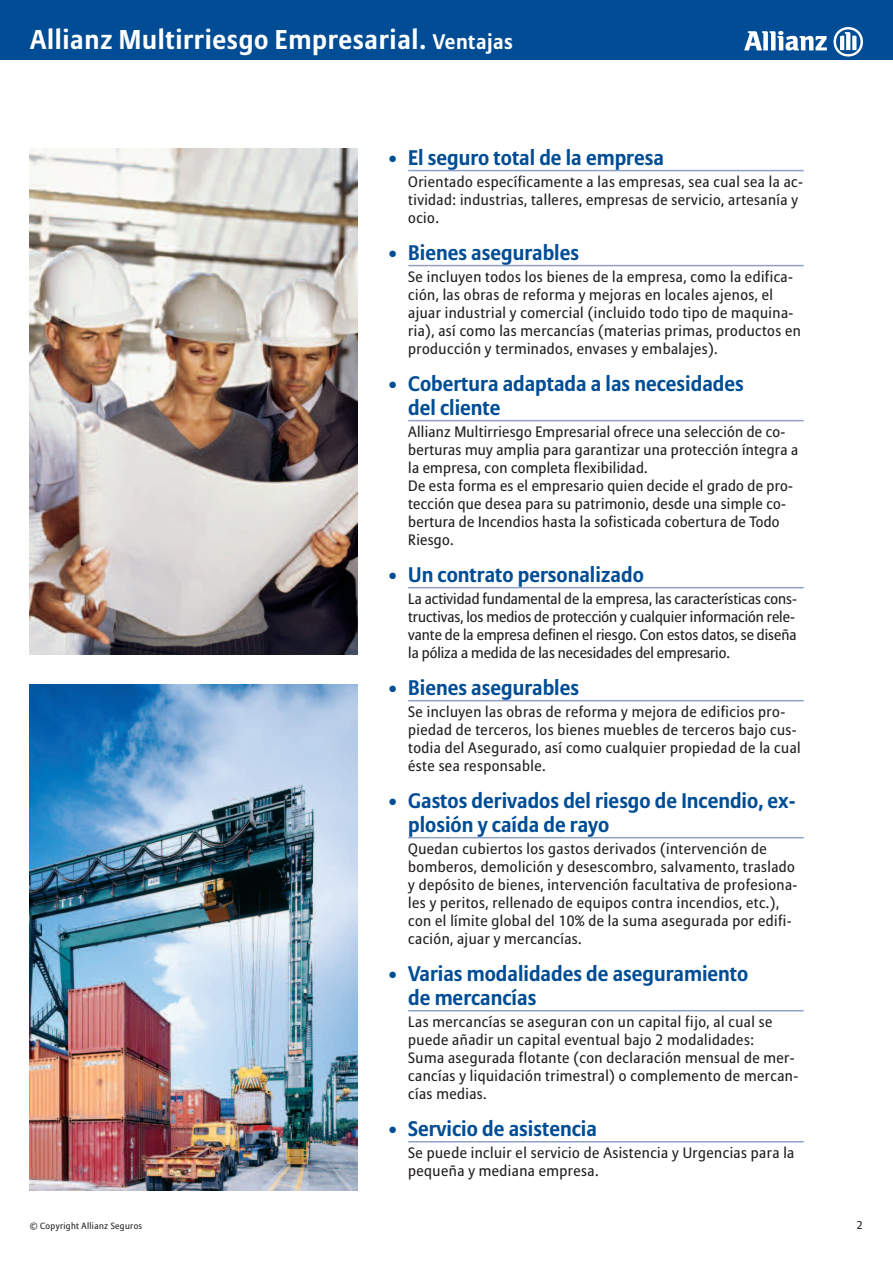
<style>
.page{position:relative;width:893px;height:1263px;background:#fff}
.page>*{position:absolute;margin:0;border:0;box-sizing:border-box;transform-origin:0 0}
.t1{font:700 27px "Allianz Sans";letter-spacing:.025em;color:#fff}
.t2{font:700 21px/24px "Allianz Sans";color:#014d95}
.t3{font:15px/18px "Allianz Sans";letter-spacing:.03em;color:#231f20}
.t4{font:15px/18px "Allianz Sans";color:#231f20}
.t5{font:11.25px "Allianz Sans";color:#231f20}
.t6{font:9px "Allianz Sans";letter-spacing:.04em;color:#231f20}
.s1{font-size:21px}
</style>
<div class="page">
<div style="left:0;top:0;width:893px;height:60px;background:#014d95"></div>
<hr style="left:408px;top:170px;width:396px;height:1px;background:#91a0cb">
<hr style="left:408px;top:265px;width:396px;height:1px;background:#91a0cb">
<hr style="left:408px;top:420px;width:396px;height:1px;background:#91a0cb">
<hr style="left:408px;top:587px;width:396px;height:1px;background:#91a0cb">
<hr style="left:408px;top:700px;width:396px;height:1px;background:#91a0cb">
<hr style="left:408px;top:837px;width:396px;height:1px;background:#91a0cb">
<hr style="left:408px;top:1010px;width:396px;height:1px;background:#91a0cb">
<hr style="left:408px;top:1141px;width:396px;height:1px;background:#91a0cb">
<svg style="left:744px;top:31px;width:83px;height:20px"></svg>
<svg style="left:833px;top:27px;width:30px;height:30px"></svg>
<img style="left:30px;top:685px;width:327px;height:506px">
<img style="left:30px;top:149px;width:327px;height:506px">
<h1 class="t1" style="left:30px;top:24px;width:484px">Allianz Multirriesgo Empresarial. <span class="s1">Ventajas</span></h1>
<h2 class="t2" style="left:387px;top:146px;width:278px">• El seguro total de la empresa</h2>
<p class="t3" style="left:408px;top:173px;width:396px">Orientado específicamente a las empresas, sea cual sea la ac&shy;tividad: industrias, talleres, empresas de servicio, artesanía y ocio.</p>
<h2 class="t2" style="left:387px;top:241px;width:194px">• Bienes asegurables</h2>
<p class="t3" style="left:408px;top:268px;width:394px">Se incluyen todos los bienes de la empresa, como la edifica&shy;ción, las obras de reforma y mejoras en locales ajenos, el ajuar industrial y comercial (incluido todo tipo de maquina&shy;ria), así como las mercancías (materias primas, productos en producción y terminados, envases y embalajes).</p>
<h2 class="t2" style="left:408px;top:372px;width:337px;text-indent:-21px">• Cobertura adaptada a las necesidades del cliente</h2>
<p class="t3" style="left:408px;top:423px;width:391px">Allianz Multirriesgo Empresarial ofrece una selección de co&shy;berturas muy amplia para garantizar una protección íntegra a la empresa, con completa flexibilidad.<br>De esta forma es el empresario quien decide el grado de pro&shy;tección que desea para su patrimonio, desde una simple co&shy;bertura de Incendios hasta la sofisticada cobertura de Todo Riesgo.</p>
<h2 class="t2" style="left:387px;top:563px;width:258px">• Un contrato personalizado</h2>
<p class="t4" style="left:408px;top:590px;width:390px">La actividad fundamental de la empresa, las características cons&shy;tructivas, los medios de protección y cualquier información rele&shy;vante de la empresa definen el riesgo. Con estos datos, se diseña la póliza a medida de las necesidades del empresario.</p>
<h2 class="t2" style="left:387px;top:676px;width:194px">• Bienes asegurables</h2>
<p class="t3" style="left:408px;top:703px;width:394px">Se incluyen las obras de reforma y mejora de edificios pro&shy;piedad de terceros, los bienes muebles de terceros bajo cus&shy;todia del Asegurado, así como cualquier propiedad de la cual éste sea responsable.</p>
<h2 class="t2" style="left:408px;top:789px;width:389px;text-indent:-21px">• Gastos derivados del riesgo de Incendio, ex&shy;plosión y caída de rayo</h2>
<p class="t3" style="left:408px;top:840px;width:391px">Quedan cubiertos los gastos derivados (intervención de bomberos, demolición y desescombro, salvamento, traslado y depósito de bienes, intervención facultativa de profesiona&shy;les y peritos, rellenado de equipos contra incendios, etc.), con el límite global del 10% de la suma asegurada por edifi&shy;cación, ajuar y mercancías.</p>
<h2 class="t2" style="left:408px;top:962px;width:342px;text-indent:-21px">• Varias modalidades de aseguramiento de mercancías</h2>
<p class="t3" style="left:408px;top:1013px;width:392px">Las mercancías se aseguran con un capital fijo, al cual se puede añadir un capital eventual bajo 2 modalidades:<br>Suma asegurada flotante (con declaración mensual de mer&shy;cancías y liquidación trimestral) o complemento de mercan&shy;cías medias.</p>
<h2 class="t2" style="left:387px;top:1117px;width:212px">• Servicio de asistencia</h2>
<p class="t3" style="left:408px;top:1144px;width:388px">Se puede incluir el servicio de Asistencia y Urgencias para la pequeña y mediana empresa.</p>
<p class="t6" style="left:30px;top:1221px;width:114px">© Copyright Allianz Seguros</p>
<p class="t5" style="left:857px;top:1219px;width:7px">2</p>
</div>
